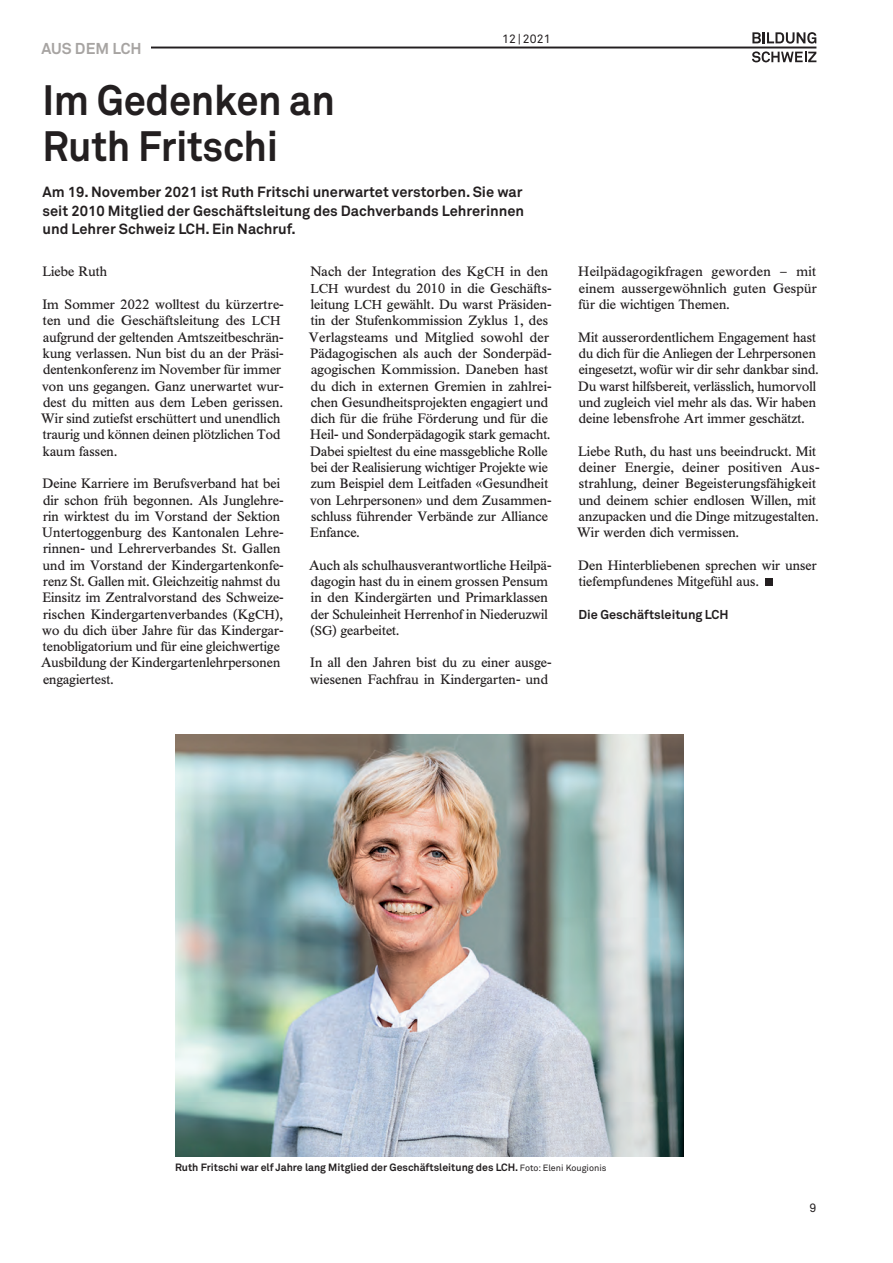
<style>
.page{position:relative;width:893px;height:1263px;background:#fff}
.page>*{position:absolute;margin:0;border:0;box-sizing:border-box;transform-origin:0 0}
.t1{font:700 42px/45.8px "Akkurat Pro";letter-spacing:-.01em;color:#231f20;scale:.95 1}
.t2{font:700 15.6px "Akkurat Pro";letter-spacing:.005em;color:#a7a4a2}
.t3{font:700 14.7px/18.3px "Akkurat Pro";color:#231f20;text-align:justify}
.t4{font:13.5px/16.4px "Times BQ";letter-spacing:.005em;color:#231f20}
.t5{font:700 12.75px "Akkurat Pro";color:#231f20}
.t6{font:12.15px "Akkurat Pro";letter-spacing:.01em;color:#231f20}
.t7{font:700 10.5px "Akkurat Pro";color:#231f20}
.s1{font-size:12.75px}
.s2{font-weight:400;font-size:9px}
</style>
<div class="page">
<hr style="left:43px;top:47px;width:773px;height:1px;background:#231f20">
<svg style="left:752px;top:51px;width:64px;height:11px"></svg>
<svg style="left:752px;top:32px;width:64px;height:12px"></svg>
<div style="left:33px;top:33px;width:117px;height:29px;background:#fff"></div>
<img style="left:175px;top:735px;width:509px;height:422px">
<div style="left:766px;top:579px;width:7px;height:7px;background:#231f20"></div>
<p class="t2" style="left:41px;top:39px;width:102px">AUS DEM LCH</p>
<p class="t6" style="left:502px;top:32px;width:50px">12 | 2021</p>
<h1 class="t1" style="left:43px;top:77px;width:309px">Im Gedenken an<br>Ruth Fritschi</h1>
<p class="t3" style="left:43px;top:183px;width:483px">Am 19. November 2021 ist Ruth Fritschi unerwartet verstorben. Sie war seit 2010 Mitglied der Geschäftsleitung des Dachverbands Lehrerinnen und Lehrer Schweiz LCH. Ein Nachruf.</p>
<p class="t4" style="left:42px;top:264px;width:66px">Liebe Ruth</p>
<p class="t4" style="left:41px;top:296px;width:244px">Im Sommer 2022 wolltest du kürzertre&shy;ten und die Geschäftsleitung des <span class="s1">LCH </span>aufgrund der geltenden Amtszeitbeschrän&shy;kung verlassen. Nun bist du an der Präsi&shy;dentenkonferenz im November für immer von uns gegangen. Ganz unerwartet wur&shy;dest du mitten aus dem Leben gerissen.<br>Wir sind zutiefst erschüttert und unendlich traurig und können deinen plötzlichen Tod kaum fassen.</p>
<p class="t4" style="left:41px;top:475px;width:244px">Deine Karriere im Berufsverband hat bei dir schon früh begonnen. Als Junglehre&shy;rin wirktest du im Vorstand der Sektion Untertoggenburg des Kantonalen Lehre&shy;rinnen- und Lehrerverbandes St. Gallen und im Vorstand der Kindergartenkonfe&shy;renz St. Gallen mit. Gleichzeitig nahmst du Einsitz im Zentralvorstand des Schweize&shy;rischen Kindergartenverbandes (Kg<span class="s1">CH</span>), wo du dich über Jahre für das Kindergar&shy;tenobligatorium und für eine gleichwertige Ausbildung der Kindergartenlehrpersonen engagiertest.</p>
<p class="t4" style="left:309px;top:264px;width:244px">Nach der Integration des Kg<span class="s1">CH</span> in den <span class="s1">LCH</span> wurdest du 2010 in die Geschäfts&shy;leitung <span class="s1">LCH</span> gewählt. Du warst Präsiden&shy;tin der Stufenkommission Zyklus 1, des Verlagsteams und Mitglied sowohl der Pädagogischen als auch der Sonderpäd&shy;agogischen Kommission. Daneben hast du dich in externen Gremien in zahlrei&shy;chen Gesundheitsprojekten engagiert und dich für die frühe Förderung und für die Heil- und Sonderpädagogik stark gemacht.<br>Dabei spieltest du eine massgebliche Rolle bei der Realisierung wichtiger Projekte wie zum Beispiel dem Leitfaden «Gesundheit von Lehrpersonen» und dem Zusammen&shy;schluss führender Verbände zur Alliance Enfance.</p>
<p class="t4" style="left:309px;top:557px;width:244px">Auch als schulhausverantwortliche Heilpä&shy;dagogin hast du in einem grossen Pensum in den Kindergärten und Primarklassen der Schuleinheit Herrenhof in Niederuzwil (<span class="s1">SG</span>) gearbeitet.</p>
<p class="t4" style="left:310px;top:655px;width:243px">In all den Jahren bist du zu einer ausge&shy;wiesenen Fachfrau in Kindergarten- und</p>
<p class="t4" style="left:578px;top:264px;width:240px;text-align:justify">Heilpädagogikfragen geworden – mit einem aussergewöhnlich guten Gespür für die wichtigen Themen.</p>
<p class="t4" style="left:578px;top:329px;width:242px">Mit ausserordentlichem Engagement hast du dich für die Anliegen der Lehrpersonen eingesetzt, wofür wir dir sehr dankbar sind.<br>Du warst hilfsbereit, verlässlich, humorvoll und zugleich viel mehr als das. Wir haben deine lebensfrohe Art immer geschätzt.</p>
<p class="t4" style="left:577px;top:443px;width:244px">Liebe Ruth, du hast uns beeindruckt. Mit deiner Energie, deiner positiven Aus&shy;strahlung, deiner Begeisterungsfähigkeit und deinem schier endlosen Willen, mit anzupacken und die Dinge mitzugestalten.<br>Wir werden dich vermissen.</p>
<p class="t4" style="left:578px;top:557px;width:240px">Den Hinterbliebenen sprechen wir unser tiefempfundenes Mitgefühl aus.</p>
<p class="t5" style="left:578px;top:606px;width:152px">Die Geschäftsleitung LCH</p>
<p class="t7" style="left:175px;top:1160px;width:433px">Ruth Fritschi war elf Jahre lang Mitglied der Geschäftsleitung des LCH. <span class="s2">Foto: Eleni Kougionis</span></p>
<p class="t6" style="left:809px;top:1200px;width:8px">9</p>
</div>
